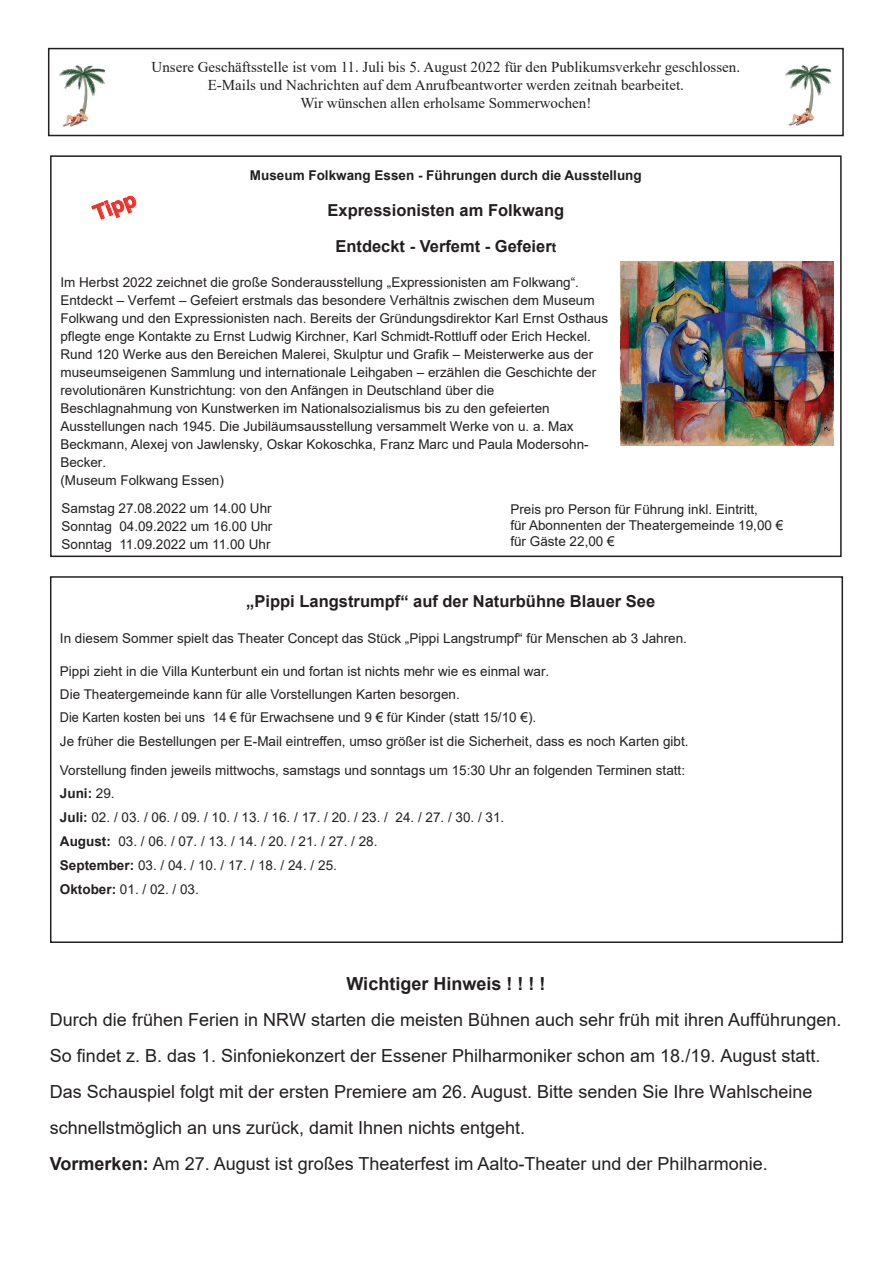
<style>
.page{position:relative;width:893px;height:1263px;background:#fff}
.page>*{position:absolute;margin:0;border:0;box-sizing:border-box;transform-origin:0 0}
.t1{font:700 21px "Arial";color:#ee2f2a}
.t2{font:18px/36px "Arial";color:#231f20}
.t3{font:700 18px "Arial";color:#231f20}
.t4{font:700 16.5px/36px "Arial";color:#231f20;text-align:center}
.t5{font:15px/18px "Times New Roman";color:#231f20;text-align:center}
.t6{font:13.5px/18px "Arial";color:#231f20}
.t7{font:700 13.5px "Arial";color:#231f20}
.s1{font-size:13.5px}
.s2{font-weight:700}
</style>
<div class="page">
<div style="left:48px;top:48px;width:796px;height:88px;border:2px solid #231f20"></div>
<div style="left:50px;top:155px;width:792px;height:402px;border:2px solid #231f20"></div>
<img style="left:621px;top:261px;width:212px;height:184px">
<div style="left:50px;top:576px;width:793px;height:367px;border:2px solid #231f20"></div>
<img style="left:59px;top:65px;width:47px;height:62px">
<svg style="left:91px;top:195px;width:46px;height:25px"></svg>
<img style="left:785px;top:65px;width:47px;height:61px">
<p class="t5" style="left:152px;top:58px;width:590px">Unsere Geschäftsstelle ist vom 11. Juli bis 5. August 2022 für den Publikumsverkehr geschlossen.<br>E-Mails und Nachrichten auf dem Anrufbeantworter werden zeitnah bearbeitet.<br>Wir wünschen allen erholsame Sommerwochen!</p>
<p class="t7" style="left:250px;top:166px;width:393px">Museum Folkwang Essen - Führungen durch die Ausstellung</p>
<p class="t4" style="left:328px;top:192px;width:238px">Expressionisten am Folkwang<br>Entdeckt - Verfemt - Gefeier<span class="s1">t</span></p>
<p class="t6" style="left:60px;top:274px;width:549px">Im Herbst 2022 zeichnet die große Sonderausstellung „Expressionisten am Folkwang“.<br>Entdeckt – Verfemt – Gefeiert erstmals das besondere Verhältnis zwischen dem Museum Folkwang und den Expressionisten nach. Bereits der Gründungsdirektor Karl Ernst Osthaus pflegte enge Kontakte zu Ernst Ludwig Kirchner, Karl Schmidt-Rottluff oder Erich Heckel.<br>Rund 120 Werke aus den Bereichen Malerei, Skulptur und Grafik – Meisterwerke aus der museumseigenen Sammlung und internationale Leihgaben – erzählen die Geschichte der revolutionären Kunstrichtung: von den Anfängen in Deutschland über die Beschlagnahmung von Kunstwerken im Nationalsozialismus bis zu den gefeierten Ausstellungen nach 1945. Die Jubiläumsausstellung versammelt Werke von u. a. Max Beckmann, Alexej von Jawlensky, Oskar Kokoschka, Franz Marc und Paula Modersohn-Becker.<br>(Museum Folkwang Essen)</p>
<p class="t6" style="left:62px;top:499px;width:212px;text-align:justify">Samstag 27.08.2022 um 14.00 Uhr Sonntag 04.09.2022 um 16.00 Uhr Sonntag 11.09.2022 um 11.00 Uhr</p>
<p class="t6" style="left:510px;top:501px;width:274px;line-height:16.2px">Preis pro Person für Führung inkl. Eintritt,<br>für Abonnenten der Theatergemeinde 19,00 € für Gäste 22,00 €</p>
<h1 class="t1" style="left:89px;top:200px;width:45px;rotate:-21deg">Tipp</h1>
<p class="t4" style="left:246px;top:584px;width:410px">„Pippi Langstrumpf“ auf der Naturbühne Blauer See</p>
<p class="t6" style="left:60px;top:629px;width:629px">In diesem Sommer spielt das Theater Concept das Stück „Pippi Langstrumpf“ für Menschen ab 3 Jahren.</p>
<p class="t6" style="left:60px;top:659px;width:630px;line-height:23.2px">Pippi zieht in die Villa Kunterbunt ein und fortan ist nichts mehr wie es einmal war.<br>Die Theatergemeinde kann für alle Vorstellungen Karten besorgen.<br>Die Karten kosten bei uns 14 € für Erwachsene und 9 € für Kinder (statt 15/10 €).<br>Je früher die Bestellungen per E-Mail eintreffen, umso größer ist die Sicherheit, dass es noch Karten gibt.</p>
<p class="t6" style="left:60px;top:758px;width:627px;line-height:23.9px">Vorstellung finden jeweils mittwochs, samstags und sonntags um 15:30 Uhr an folgenden Terminen statt:<br><span class="s2">Juni:</span> 29.<br><span class="s2">Juli:</span> 02. / 03. / 06. / 09. / 10. / 13. / 16. / 17. / 20. / 23. / 24. / 27. / 30. / 31.<br><span class="s2">August:</span> 03. / 06. / 07. / 13. / 14. / 20. / 21. / 27. / 28.<br><span class="s2">September:</span> 03. / 04. / 10. / 17. / 18. / 24. / 25.<br><span class="s2">Oktober:</span> 01. / 02. / 03.</p>
<h2 class="t3" style="left:346px;top:971px;width:201px">Wichtiger Hinweis ! ! ! !</h2>
<p class="t2" style="left:50px;top:1002px;width:793px">Durch die frühen Ferien in NRW starten die meisten Bühnen auch sehr früh mit ihren Aufführungen.<br>So findet z. B. das 1. Sinfoniekonzert der Essener Philharmoniker schon am 18./19. August statt.<br>Das Schauspiel folgt mit der ersten Premiere am 26. August. Bitte senden Sie Ihre Wahlscheine schnellstmöglich an uns zurück, damit Ihnen nichts entgeht.<br><span class="s2">Vormerken:</span> Am 27. August ist großes Theaterfest im Aalto-Theater und der Philharmonie.</p>
</div>
